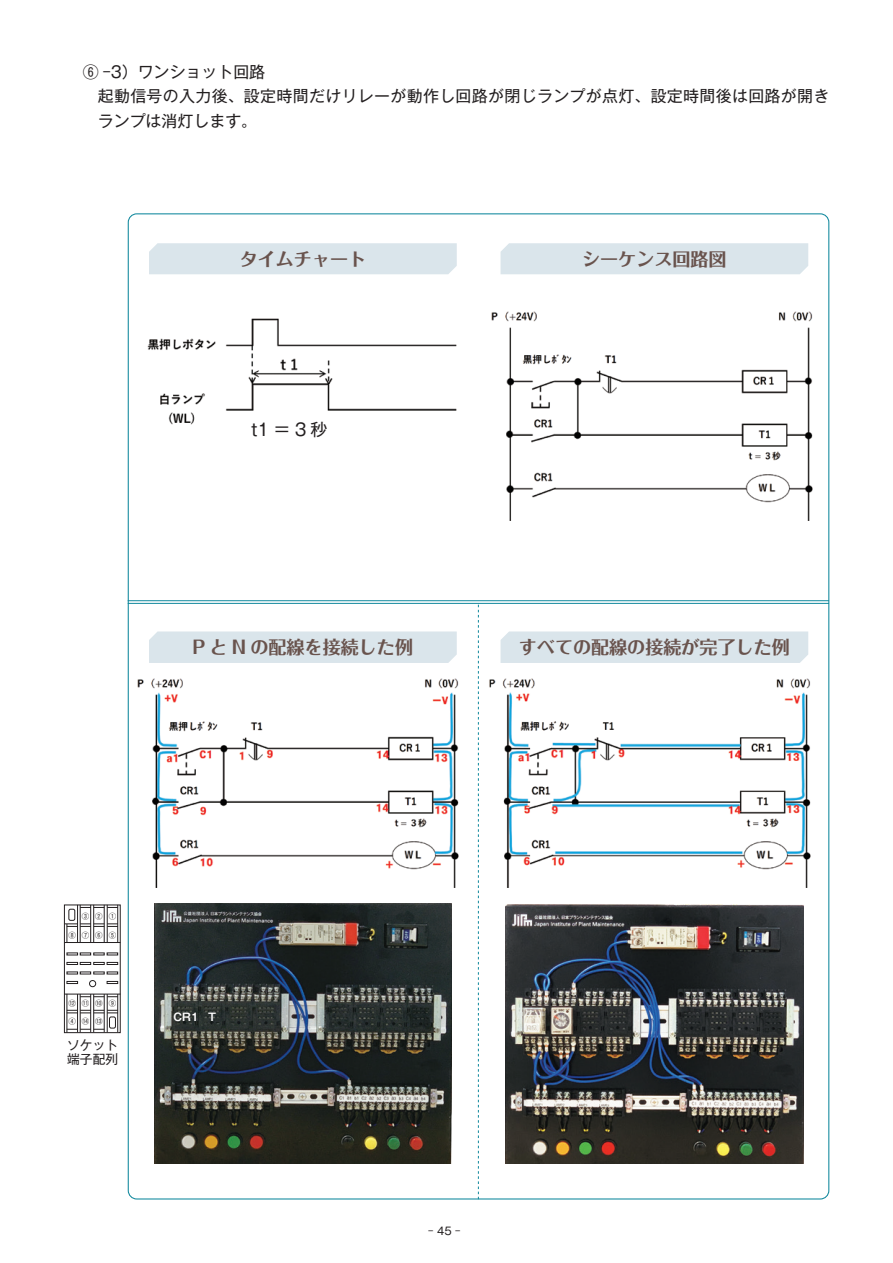
<style>
.page{position:relative;width:893px;height:1263px;background:#fff}
.page>*{position:absolute;margin:0;border:0;box-sizing:border-box;transform-origin:0 0}
.t1{font:700 18px "Folk Pro";color:#69534d}
.t2{font:16.95px "Gothic MB101 Pro";color:#231f20}
.t3{font:15.9px/24.5px "Gothic MB101 Pro";letter-spacing:.02em;color:#231f20}
.t4{font:12.75px/14.9px "Gothic MB101 Pro";color:#231f20}
.t5{font:10.65px "Gothic MB101 Pro";color:#231f20}
.t6{font:700 10.65px "Gothic MB101 Pro De";color:#fff}
.t7{font:7.5px "Gothic MB101 Pro";letter-spacing:.8em;color:#231f20}
</style>
<div class="page">
<svg style="left:478px;top:605px;width:1px;height:594px"></svg>
<div style="left:500px;top:243px;width:308px;height:31px;background:#dae5eb"></div>
<div style="left:500px;top:631px;width:308px;height:32px;background:#dae5eb"></div>
<hr style="left:128px;top:600px;width:701px;height:1px;background:#10889d">
<hr style="left:128px;top:603px;width:701px;height:1px;background:#10889d">
<div style="left:149px;top:631px;width:308px;height:32px;background:#dae5eb"></div>
<div style="left:149px;top:243px;width:308px;height:31px;background:#dae5eb"></div>
<img style="left:137px;top:678px;width:322px;height:210px">
<img style="left:491px;top:311px;width:322px;height:209px">
<img style="left:489px;top:678px;width:322px;height:209px">
<img style="left:506px;top:904px;width:297px;height:259px">
<img style="left:154px;top:904px;width:298px;height:259px">
<img style="left:147px;top:318px;width:310px;height:107px">
<hr style="left:77px;top:905px;width:1px;height:37px;background:#231f20">
<hr style="left:67px;top:994px;width:1px;height:38px;background:#231f20">
<hr style="left:80px;top:905px;width:1px;height:37px;background:#231f20">
<hr style="left:90px;top:905px;width:1px;height:37px;background:#231f20">
<hr style="left:93px;top:905px;width:1px;height:37px;background:#231f20">
<hr style="left:104px;top:905px;width:1px;height:37px;background:#231f20">
<hr style="left:107px;top:905px;width:1px;height:37px;background:#231f20">
<hr style="left:117px;top:905px;width:1px;height:37px;background:#231f20">
<svg style="left:80px;top:907px;width:37px;height:1px"></svg>
<svg style="left:66px;top:923px;width:52px;height:19px"></svg>
<hr style="left:77px;top:994px;width:1px;height:38px;background:#231f20">
<hr style="left:80px;top:994px;width:1px;height:38px;background:#231f20">
<hr style="left:90px;top:994px;width:1px;height:38px;background:#231f20">
<hr style="left:93px;top:994px;width:1px;height:38px;background:#231f20">
<hr style="left:104px;top:994px;width:1px;height:38px;background:#231f20">
<svg style="left:67px;top:1029px;width:37px;height:1px"></svg>
<hr style="left:107px;top:994px;width:1px;height:38px;background:#231f20">
<hr style="left:117px;top:994px;width:1px;height:38px;background:#231f20">
<svg style="left:80px;top:996px;width:38px;height:1px"></svg>
<svg style="left:67px;top:1010px;width:51px;height:4px"></svg>
<div style="left:69px;top:909px;width:6px;height:11px;border:1px solid #231f20;border-radius:2px"></div>
<div style="left:109px;top:1017px;width:7px;height:11px;border:1px solid #231f20;border-radius:2px"></div>
<hr style="left:64px;top:942px;width:56px;height:1px;background:#231f20">
<hr style="left:64px;top:994px;width:56px;height:1px;background:#231f20">
<svg style="left:67px;top:981px;width:11px;height:3px"></svg>
<div style="left:89px;top:980px;width:7px;height:7px;border:1px solid #231f20;border-radius:50%"></div>
<div style="left:64px;top:905px;width:57px;height:128px;border:1px solid #231f20"></div>
<svg style="left:67px;top:953px;width:51px;height:2px"></svg>
<svg style="left:67px;top:962px;width:51px;height:3px"></svg>
<svg style="left:67px;top:972px;width:51px;height:2px"></svg>
<svg style="left:107px;top:981px;width:11px;height:3px"></svg>
<p class="t3" style="left:98px;top:57px;width:733px;text-indent:-34px">　⑥ -3）ワンショット回路<br>起動信号の入力後、設定時間だけリレーが動作し回路が閉じランプが点灯、設定時間後は回路が開きランプは消灯します。</p>
<p class="t1" style="left:240px;top:243px;width:128px">タイムチャート</p>
<p class="t2" style="left:251px;top:416px;width:78px">t1＝3秒</p>
<p class="t1" style="left:193px;top:632px;width:222px">P と N の配線を接続した例</p>
<p class="t1" style="left:582px;top:243px;width:146px">シーケンス回路図</p>
<p class="t1" style="left:519px;top:632px;width:273px">すべての配線の接続が完了した例</p>
<p class="t7" style="left:82px;top:910px;width:36px">③②①</p>
<p class="t7" style="left:69px;top:928px;width:49px">⑧⑦⑥⑤</p>
<p class="t7" style="left:69px;top:997px;width:49px">⑫⑪⑩⑨</p>
<p class="t7" style="left:69px;top:1015px;width:36px">④⑭⑬</p>
<p class="t4" style="left:67px;top:1035px;width:53px">ソケット端子配列</p>
<p class="t6" style="left:173px;top:1008px;width:44px">CR1 T</p>
<p class="t5" style="left:428px;top:1222px;width:34px">- 45 -</p>
</div>
